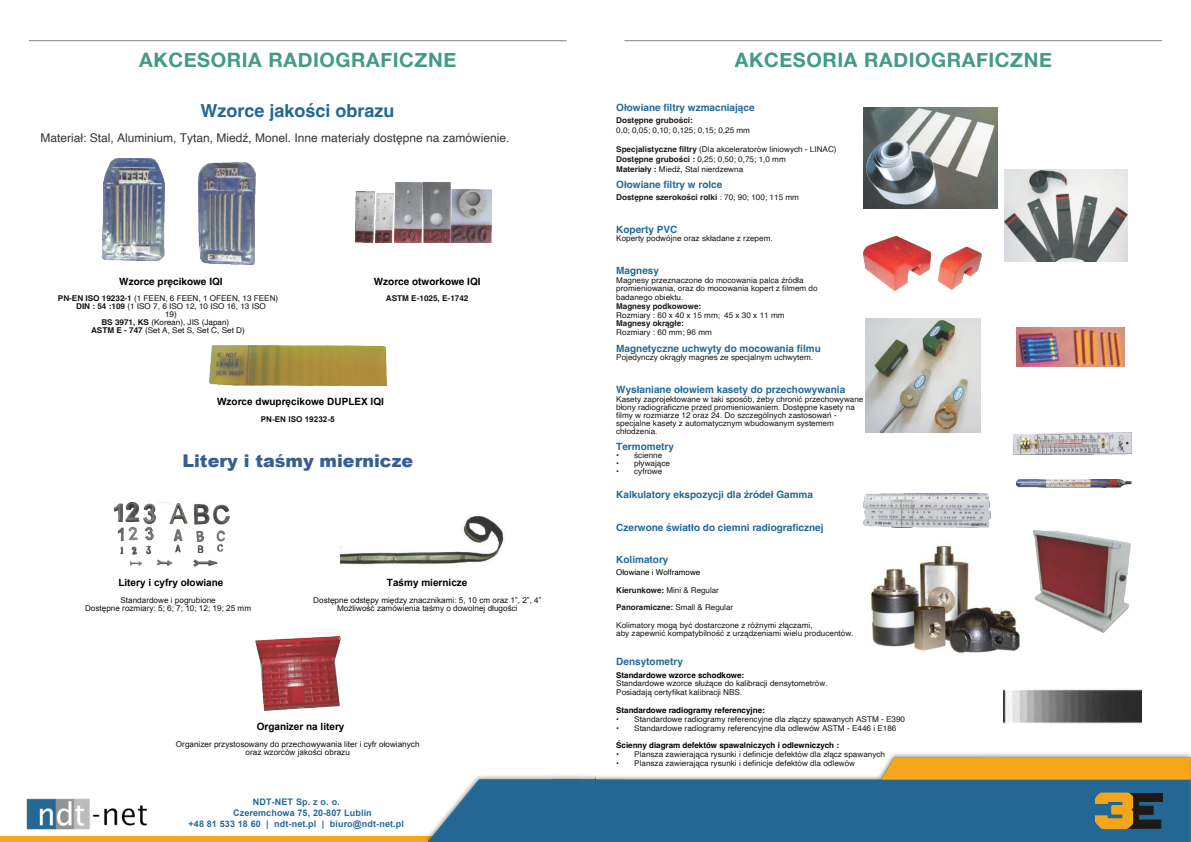
<style>
.page{position:relative;width:1191px;height:842px;background:#fff}
.page>*{position:absolute;margin:0;border:0;box-sizing:border-box;transform-origin:0 0}
.t1{font:700 19.9px "Helvetica Neue";letter-spacing:.03em;color:#439a86}
.t2{font:700 18px "Helvetica";color:#236895}
.t3{font:900 17.5px "Arial";color:#365f91}
.t4{font:12px "Helvetica";color:#363636}
.t5{font:700 10px "Helvetica";color:#246996}
.t6{font:700 10px "Arial";color:#000}
.t7{font:700 10px "Helvetica";color:#000}
.t8{font:700 9px "Arial";letter-spacing:.015em;color:#276996}
.t9{font:8px/8px "Helvetica";color:#1c1917}
.t10{font:8px/8.3px "Arial";color:#111;text-align:center}
.t11{font:8px "Helvetica";color:#111}
.t12{font:700 8px "Helvetica";color:#000}
.t13{font:700 8px "Helvetica";color:#1c1917}
.t14{font:700 8px "Helvetica";color:#111}
.t15{font:700 8px "Arial";color:#111}
.s1{font-weight:700}
.s2{font-weight:400}
.s3{color:#000}
</style>
<div class="page">
<img style="left:452px;top:189px;width:40px;height:54px">
<img style="left:424px;top:183px;width:26px;height:60px">
<img style="left:394px;top:182px;width:28px;height:61px">
<img style="left:355px;top:192px;width:38px;height:51px">
<img style="left:198px;top:163px;width:57px;height:102px">
<img style="left:103px;top:158px;width:61px;height:102px">
<img style="left:114px;top:502px;width:115px;height:64px">
<img style="left:340px;top:516px;width:165px;height:49px">
<img style="left:209px;top:346px;width:177px;height:39px">
<img style="left:255px;top:636px;width:85px;height:74px">
<div style="left:0;top:836px;width:595px;height:6px;background:#f7a61b"></div>
<img style="left:26px;top:798px;width:121px;height:31px">
<hr style="left:29px;top:40px;width:537px;height:1px;background:#808080">
<img style="left:426px;top:775px;width:169px;height:67px">
<hr style="left:625px;top:40px;width:536px;height:1px;background:#808080">
<img style="left:595px;top:753px;width:596px;height:89px">
<div style="left:1128px;top:806px;width:25px;height:9px;background:#1c1917;border:1px solid #1c1917"></div>
<div style="left:1126px;top:820px;width:35px;height:9px;background:#1c1917;border:1px solid #1c1917"></div>
<svg style="left:1133px;top:801px;width:6px;height:27px"></svg>
<div style="left:1128px;top:793px;width:34px;height:8px;background:#1c1917"></div>
<svg style="left:1095px;top:792px;width:38px;height:37px"></svg>
<img style="left:871px;top:545px;width:149px;height:108px">
<img style="left:863px;top:493px;width:127px;height:34px">
<img style="left:863px;top:108px;width:134px;height:101px">
<img style="left:1004px;top:169px;width:124px;height:92px">
<img style="left:865px;top:318px;width:115px;height:115px">
<img style="left:1016px;top:328px;width:109px;height:38px">
<img style="left:863px;top:236px;width:118px;height:55px">
<img style="left:1016px;top:479px;width:115px;height:8px">
<img style="left:1013px;top:433px;width:118px;height:22px">
<img style="left:1003px;top:689px;width:138px;height:35px">
<img style="left:1033px;top:530px;width:97px;height:102px">
<h1 class="t1" style="left:139px;top:47px;width:318px">AKCESORIA RADIOGRAFICZNE</h1>
<h2 class="t2" style="left:200px;top:103px;width:196px">Wzorce jakości obrazu</h2>
<h3 class="t4" style="left:40px;top:133px;width:470px">Materiał: Stal, Aluminium, Tytan, Miedź, Monel. Inne materiały dostępne na zamówienie.</h3>
<p class="t7" style="left:119px;top:277px;width:105px">Wzorce pręcikowe IQI</p>
<p class="t11" style="left:58px;top:295px;width:222px"><span class="s1">PN-EN ISO 19232-1</span> (1 FEEN, 6 FEEN, 1 OFEEN, 13 FEEN)</p>
<p class="t11" style="left:76px;top:303px;width:191px"><span class="s1">DIN : 54 :109</span> (1 ISO 7, 6 ISO 12, 10 ISO 16, 13 ISO</p>
<p class="t11" style="left:165px;top:311px;width:13px">19)</p>
<p class="t11" style="left:101px;top:319px;width:129px"><span class="s1">BS 3971, KS</span> (Korean), JIS (Japan)</p>
<p class="t11" style="left:91px;top:327px;width:155px"><span class="s1">ASTM E - 747</span> (Set A, Set S, Set C, Set D)</p>
<p class="t7" style="left:374px;top:277px;width:108px">Wzorce otworkowe IQI</p>
<p class="t14" style="left:386px;top:295px;width:84px">ASTM E-1025, E-1742</p>
<p class="t6" style="left:217px;top:398px;width:168px">Wzorce dwupręcikowe DUPLEX IQI</p>
<p class="t15" style="left:261px;top:416px;width:75px">PN-EN ISO 19232-5</p>
<h3 class="t3" style="left:182px;top:455px;width:232px">Litery i taśmy miernicze</h3>
<p class="t6" style="left:118px;top:579px;width:107px">Litery i cyfry ołowiane</p>
<p class="t10" style="left:85px;top:596px;width:168px">Standardowe i pogrubione<br>Dostępne rozmiary: 5; 6; 7; 10; 12; 19; 25 mm</p>
<p class="t6" style="left:387px;top:579px;width:82px">Taśmy miernicze</p>
<p class="t10" style="left:313px;top:596px;width:230px">Dostępne odstępy między znacznikami: 5, 10 cm oraz 1”, 2”, 4”<br>Możliwość zamówienia taśmy o dowolnej długości</p>
<p class="t6" style="left:257px;top:723px;width:89px">Organizer na litery</p>
<p class="t10" style="left:176px;top:740px;width:245px">Organizer przystosowany do przechowywania liter i cyfr ołowianych oraz wzorców jakości obrazu</p>
<p class="t8" style="left:253px;top:798px;width:88px">NDT-NET Sp. z o. o.</p>
<p class="t8" style="left:233px;top:809px;width:140px">Czeremchowa 75, 20-807 Lublin</p>
<p class="t8" style="left:188px;top:820px;width:217px">+48 81 533 18 60 | ndt-net.pl | biuro@ndt-net.pl</p>
<h1 class="t1" style="left:735px;top:47px;width:318px">AKCESORIA RADIOGRAFICZNE</h1>
<p class="t5" style="left:616px;top:104px;width:140px">Ołowiane filtry wzmacniające</p>
<p class="t13" style="left:616px;top:117px;width:78px">Dostępne grubości:</p>
<p class="t9" style="left:616px;top:126px;width:135px">0,0; 0,05; 0,10; 0,125; 0,15; 0,25 mm</p>
<p class="t9" style="left:616px;top:145px;width:222px;line-height:9.8px"><span class="s1">Specjalistyczne filtry</span> (Dla akceleratorów liniowych - LINAC)<br><span class="s1">Dostępne grubości :</span> 0,25; 0,50; 0,75; 1,0 mm<br><span class="s1">Materiały :</span> Miedź, Stal nierdzewna</p>
<p class="t5" style="left:616px;top:181px;width:108px">Ołowiane filtry w rolce</p>
<p class="t13" style="left:616px;top:194px;width:184px">Dostępne szerokości rolki <span class="s2">: 70; 90; 100; 115 mm</span></p>
<p class="t5" style="left:616px;top:225px;width:63px">Koperty PVC</p>
<p class="t9" style="left:616px;top:235px;width:158px">Koperty podwójne oraz składane z rzepem.</p>
<p class="t5" style="left:616px;top:266px;width:44px">Magnesy</p>
<p class="t9" style="left:616px;top:276px;width:203px;line-height:8.8px">Magnesy przeznaczone do mocowania palca źródła promieniowania, oraz do mocowania kopert z filmem do badanego obiektu.</p>
<p class="t13" style="left:616px;top:303px;width:86px">Magnesy podkowowe:</p>
<p class="t9" style="left:616px;top:311px;width:170px">Rozmiary : 60 x 40 x 15 mm; 45 x 30 x 11 mm</p>
<p class="t13" style="left:616px;top:320px;width:69px">Magnesy okrągłe:</p>
<p class="t9" style="left:616px;top:329px;width:97px">Rozmiary : 60 mm; 96 mm</p>
<p class="t5" style="left:616px;top:344px;width:206px">Magnetyczne uchwyty do mocowania filmu</p>
<p class="t9" style="left:616px;top:354px;width:198px">Pojedynczy okrągły magnes ze specjalnym uchwytem.</p>
<p class="t5" style="left:616px;top:385px;width:230px">Wysłaniane ołowiem kasety do przechowywania</p>
<p class="t9" style="left:616px;top:395px;width:249px">Kasety zaprojektowane w taki sposób, żeby chronić przechowywane błony radiograficzne przed promieniowaniem. Dostępne kasety na filmy w rozmiarze 12 oraz 24. Do szczególnych zastosowań - specjalne kasety z automatycznym wbudowanym systemem chłodzenia.</p>
<p class="t5" style="left:616px;top:442px;width:59px">Termometry</p>
<p class="t9" style="left:616px;top:452px;width:48px">• ścienne</p>
<p class="t9" style="left:616px;top:460px;width:55px">• pływające</p>
<p class="t9" style="left:616px;top:468px;width:48px">• cyfrowe</p>
<p class="t5" style="left:616px;top:491px;width:198px">Kalkulatory ekspozycji dla źródeł Gamma</p>
<p class="t5" style="left:616px;top:523px;width:209px">Czerwone światło do ciemni radiograficznej</p>
<p class="t5" style="left:616px;top:556px;width:54px">Kolimatory</p>
<p class="t9" style="left:616px;top:564px;width:198px;line-height:17.5px"><span class="s3">Ołowiane i Wolframowe<br></span><span class="s1">Kierunkowe:</span> Mini &amp; Regular<br><span class="s1">Panoramiczne:</span> Small &amp; Regular<br>Kolimatory mogą być dostarczone z różnymi złączami,</p>
<p class="t9" style="left:616px;top:630px;width:239px">aby zapewnić kompatybilność z urządzeniami wielu producentów.</p>
<p class="t5" style="left:616px;top:658px;width:68px">Densytometry</p>
<p class="t12" style="left:616px;top:671px;width:130px">Standardowe wzorce schodkowe:</p>
<p class="t9" style="left:616px;top:680px;width:213px;line-height:8.9px">Standardowe wzorce służące do kalibracji densytometrów.<br>Posiadają certyfikat kalibracji NBS.</p>
<p class="t12" style="left:616px;top:707px;width:150px">Standardowe radiogramy referencyjne:</p>
<p class="t9" style="left:616px;top:716px;width:290px">• Standardowe radiogramy referencyjne dla złączy spawanych ASTM - E390</p>
<p class="t9" style="left:616px;top:725px;width:282px">• Standardowe radiogramy referencyjne dla odlewów ASTM - E446 i E186</p>
<p class="t12" style="left:616px;top:742px;width:224px">Ścienny diagram defektów spawalniczych i odlewniczych :</p>
<p class="t9" style="left:616px;top:750px;width:270px">• Plansza zawierająca rysunki i definicje defektów dla złącz spawanych</p>
<p class="t9" style="left:616px;top:759px;width:240px">• Plansza zawierająca rysunki i definicje defektów dla odlewów</p>
</div>
